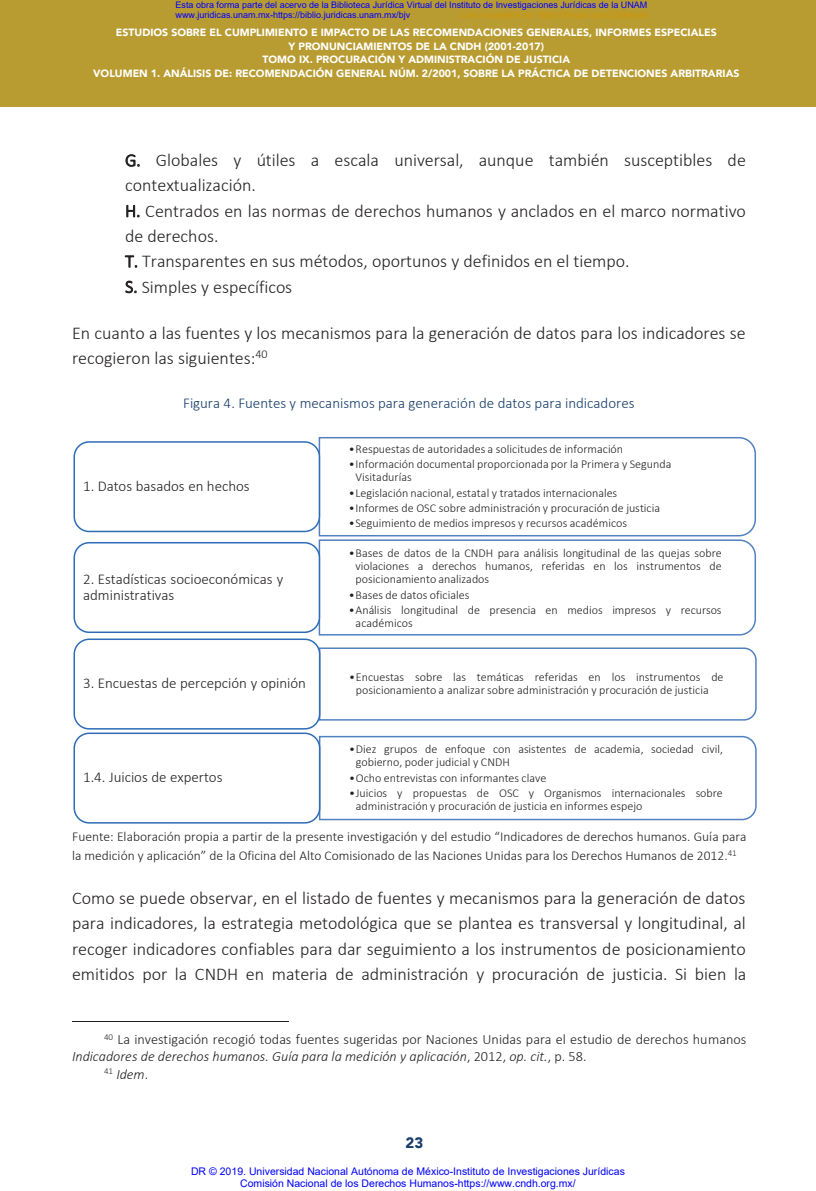
<style>
.page{position:relative;width:816px;height:1191px;background:#fff}
.page>*{position:absolute;margin:0;border:0;box-sizing:border-box;transform-origin:0 0}
.t1{font:300 18px/25.2px "Calibri";color:#231f20}
.t2{font:300 15px/16.5px "Calibri";color:#231f20}
.t3{font:300 15px "Calibri";color:#163c68}
.t4{font:900 15px "Avenir";color:#163c68}
.t5{font:300 14.25px/17.2px "Calibri";color:#231f20}
.t6{font:italic 300 14.25px "Calibri";color:#231f20}
.t7{font:300 13.5px/19px "Calibri";color:#231f20}
.t8{font:300 12px/13.2px "Calibri";color:#231f20}
.t9{font:900 10.5px/13.5px "Avenir";color:#fff;text-align:center}
.t10{font:10.5px/12.6px "Arial";color:#00f;text-align:center}
.t11{font:9px/10.8px "Arial";color:#00f}
.t12{font:9px "Arial";color:#cf9605}
.s1{font-style:italic}
.s2{font-style:normal}
</style>
<div class="page">
<div style="left:0;top:0;width:816px;height:106px;background:#b99c31"></div>
<svg style="left:126px;top:154px;width:14px;height:13px"></svg>
<svg style="left:126px;top:205px;width:14px;height:12px"></svg>
<svg style="left:125px;top:255px;width:12px;height:13px"></svg>
<svg style="left:125px;top:280px;width:12px;height:13px"></svg>
<hr style="left:72px;top:1021px;width:216px;height:1px;background:#231f20">
<svg style="left:318px;top:437px;width:438px;height:100px"></svg>
<div style="left:74px;top:441px;width:246px;height:91px;background:#fff;border:2px solid #2e6cb5;border-radius:15px"></div>
<svg style="left:318px;top:539px;width:438px;height:97px"></svg>
<div style="left:74px;top:542px;width:246px;height:91px;background:#fff;border:2px solid #2e6cb5;border-radius:15px"></div>
<svg style="left:319px;top:647px;width:438px;height:74px"></svg>
<div style="left:74px;top:638px;width:246px;height:91px;background:#fff;border:2px solid #2e6cb5;border-radius:15px"></div>
<svg style="left:318px;top:735px;width:439px;height:86px"></svg>
<div style="left:74px;top:732px;width:246px;height:91px;background:#fff;border:2px solid #2e6cb5;border-radius:15px"></div>
<p class="t11" style="left:176px;top:-1px;width:473px">Esta obra forma parte del acervo de la Biblioteca Jurídica Virtual del Instituto de Investigaciones Jurídicas de la UNAM www.juridicas.unam.mx-https://biblio.juridicas.unam.mx/bjv</p>
<p class="t12" style="left:461px;top:9px;width:188px">Libro completo en: https://tinyurl.com/2p9hjneb</p>
<p class="t9" style="left:93px;top:25px;width:648px">ESTUDIOS SOBRE EL CUMPLIMIENTO E IMPACTO DE LAS RECOMENDACIONES GENERALES, INFORMES ESPECIALES<br>Y PRONUNCIAMIENTOS DE LA CNDH (2001-2017)<br>TOMO IX. PROCURACIÓN Y ADMINISTRACIÓN DE JUSTICIA<br>VOLUMEN 1. ANÁLISIS DE: RECOMENDACIÓN GENERAL NÚM. 2/2001, SOBRE LA PRÁCTICA DE DETENCIONES ARBITRARIAS</p>
<p class="t1" style="left:125px;top:147px;width:622px">G. Globales y útiles a escala universal, aunque también susceptibles de contextualización.<br>H. Centrados en las normas de derechos humanos y anclados en el marco normativo de derechos.<br>T. Transparentes en sus métodos, oportunos y definidos en el tiempo.<br>S. Simples y específicos</p>
<h1 class="t1" style="left:72px;top:320px;width:675px">En cuanto a las fuentes y los mecanismos para la generación de datos para los indicadores se recogieron las siguientes:<sup>40</sup></h1>
<p class="t3" style="left:183px;top:393px;width:453px">Figura 4. Fuentes y mecanismos para generación de datos para indicadores</p>
<p class="t2" style="left:83px;top:477px;width:168px">1. Datos basados en hechos</p>
<p class="t2" style="left:83px;top:570px;width:202px">2. Estadísticas socioeconómicas y administrativas</p>
<p class="t2" style="left:83px;top:675px;width:224px">3. Encuestas de percepción y opinión</p>
<p class="t2" style="left:83px;top:769px;width:141px">1.4. Juicios de expertos</p>
<p class="t8" style="left:349px;top:442px;width:276px">•Respuestas de autoridades a solicitudes de información</p>
<p class="t8" style="left:356px;top:457px;width:317px;text-indent:-7px">•Información documental proporcionada por la Primera y Segunda<br>Visitadurías</p>
<p class="t8" style="left:349px;top:486px;width:270px">•Legislación nacional, estatal y tratados internacionales</p>
<p class="t8" style="left:349px;top:501px;width:313px">•Informes de OSC sobre administración y procuración de justicia</p>
<p class="t8" style="left:349px;top:517px;width:280px">•Seguimiento de medios impresos y recursos académicos</p>
<p class="t8" style="left:356px;top:546px;width:368px;text-align:justify;text-indent:-7px">•Bases de datos de la CNDH para análisis longitudinal de las quejas sobre violaciones a derechos humanos, referidas en los instrumentos de posicionamiento analizados</p>
<p class="t8" style="left:349px;top:588px;width:122px">•Bases de datos oficiales</p>
<p class="t8" style="left:356px;top:603px;width:367px;text-indent:-7px">•Análisis longitudinal de presencia en medios impresos y recursos académicos</p>
<p class="t8" style="left:356px;top:670px;width:369px;text-indent:-7px">•Encuestas sobre las temáticas referidas en los instrumentos de posicionamiento a analizar sobre administración y procuración de justicia</p>
<p class="t8" style="left:356px;top:742px;width:369px;text-indent:-7px">•Diez grupos de enfoque con asistentes de academia, sociedad civil, gobierno, poder judicial y CNDH</p>
<p class="t8" style="left:349px;top:771px;width:199px">•Ocho entrevistas con informantes clave</p>
<p class="t8" style="left:356px;top:786px;width:368px;text-indent:-7px">•Juicios y propuestas de OSC y Organismos internacionales sobre administración y procuración de justicia en informes espejo</p>
<p class="t7" style="left:72px;top:826px;width:666px;text-indent:642px">́<br>la medición y aplicación” de la Oficina del Alto Comisionado de las Naciones Unidas para los Derechos Humanos de 2012.<sup>41</sup></p>
<p class="t1" style="left:72px;top:885px;width:676px;text-align:justify">Como se puede observar, en el listado de fuentes y mecanismos para la generación de datos para indicadores, la estrategia metodológica que se plantea es transversal y longitudinal, al recoger indicadores confiables para dar seguimiento a los instrumentos de posicionamiento emitidos por la CNDH en materia de administración y procuración de justicia. Si bien la</p>
<p class="t7" style="left:72px;top:827px;width:676px">Fuente: Elaboración propia a partir de la presente investigación y del estudio “Indicadores de derechos humanos. Guia para</p>
<p class="t5" style="left:72px;top:1030px;width:676px;text-indent:32px"><sup>40</sup> La investigación recogió todas fuentes sugeridas por Naciones Unidas para el estudio de derechos humanos<br><span class="s1">Indicadores de derechos humanos. Guia para la medición y aplicación</span>, 2012, <span class="s1">op. cit.</span>, p. 58.</p>
<p class="t6" style="left:293px;top:1047px;width:5px">́</p>
<p class="t6" style="left:104px;top:1065px;width:46px"><sup>41</sup> Idem<span class="s2">.</span></p>
<p class="t4" style="left:405px;top:1130px;width:19px">23</p>
<p class="t10" style="left:191px;top:1164px;width:435px">DR © 2019. Universidad Nacional Autónoma de México-Instituto de Investigaciones Jurídicas<br>Comisión Nacional de los Derechos Humanos-https://www.cndh.org.mx/</p>
</div>
